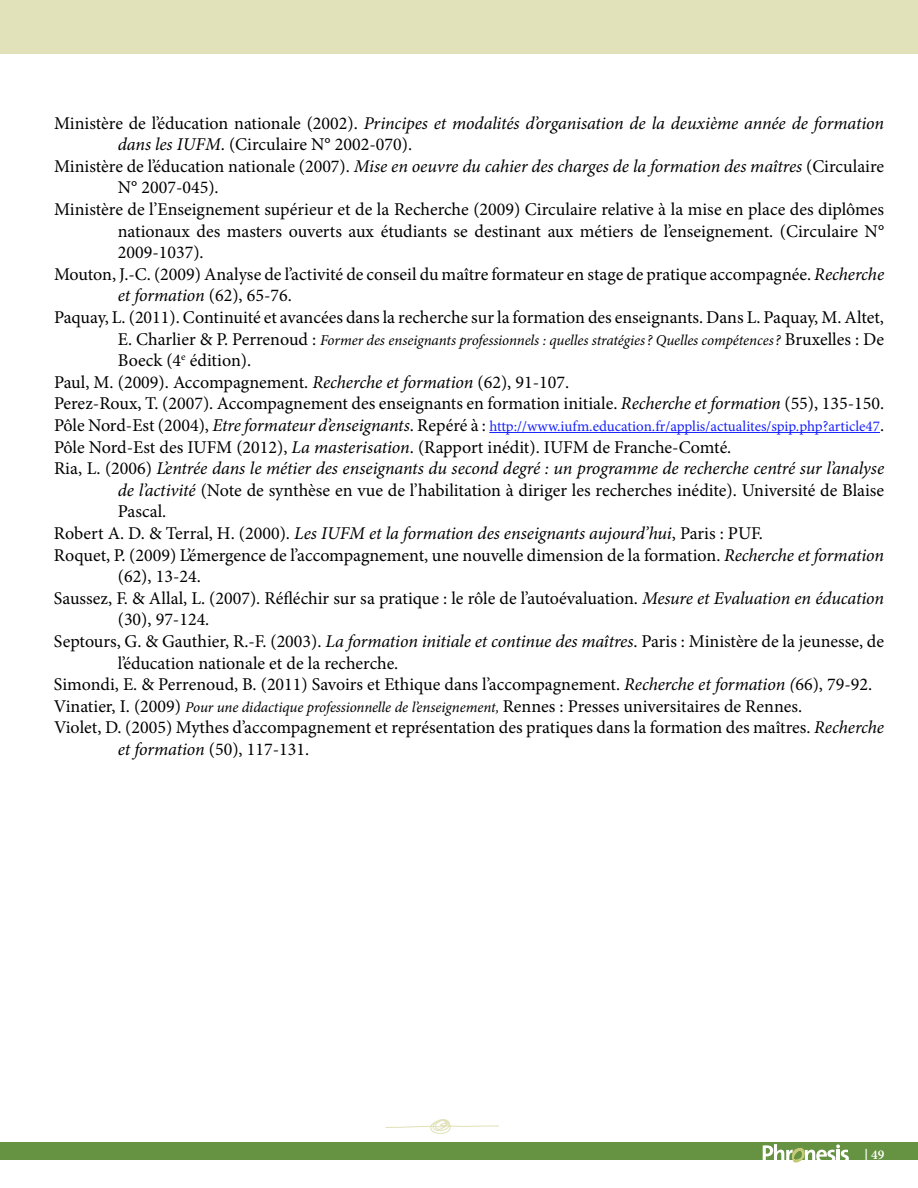
<style>
.page{position:relative;width:918px;height:1188px;background:#fff}
.page>*{position:absolute;margin:0;border:0;box-sizing:border-box;transform-origin:0 0}
.t1{font:18px/21.6px "Minion Pro";color:#000}
.t2{font:italic 18px "Minion Pro";letter-spacing:-.005em;color:#000}
.t3{font:15px "Minion Pro";color:#1922fb}
.t4{font:italic 15px "Minion Pro";letter-spacing:-.01em;color:#000}
.t5{font:600 13.5px "Minion Pro";color:#fff}
.s1{font-style:normal}
.s2{font-style:italic}
.s3{font-style:normal;font-size:18px}
.s4{font-size:18px;color:#000}
.s5{font-style:italic;font-size:18px;color:#000}
.s6{font-style:italic;font-size:15px}
.s7{font-weight:700}
</style>
<div class="page">
<div style="left:0;top:1143px;width:918px;height:17px;background:#659342"></div>
<svg style="left:763px;top:1144px;width:86px;height:19px"></svg>
<div style="left:0;top:0;width:918px;height:54px;background:#e1e2ba"></div>
<hr style="left:489px;top:432px;width:391px;height:1px;background:#1922fb">
<svg style="left:385px;top:1119px;width:114px;height:15px"></svg>
<p class="t2" style="left:54px;top:111px;width:832px"><span class="s1">Ministère de l’éducation nationale (2002).</span> Principes et modalités d’organisation de la deuxième année de formation</p>
<p class="t1" style="left:118px;top:134px;width:296px"><span class="s2">dans les IUFM</span>. (Circulaire N° 2002-070).</p>
<p class="t2" style="left:54px;top:154px;width:832px"><span class="s1">Ministère de l’éducation nationale (2007).</span> Mise en oeuvre du cahier des charges de la formation des maîtres <span class="s1">(Circulaire</span></p>
<p class="t1" style="left:118px;top:177px;width:102px">N° 2007-045).</p>
<p class="t1" style="left:54px;top:199px;width:832px">Ministère de l’Enseignement supérieur et de la Recherche (2009) Circulaire relative à la mise en place des diplômes</p>
<p class="t1" style="left:118px;top:220px;width:768px">nationaux des masters ouverts aux étudiants se destinant aux métiers de l’enseignement. (Circulaire N°</p>
<p class="t1" style="left:118px;top:242px;width:87px">2009-1037).</p>
<p class="t1" style="left:54px;top:263px;width:832px">Mouton, J.-C. (2009) Analyse de l’activité de conseil du maître formateur en stage de pratique accompagnée. <span class="s2">Recherche</span></p>
<p class="t2" style="left:118px;top:283px;width:176px">et formation <span class="s1">(62), 65-76.</span></p>
<p class="t1" style="left:54px;top:307px;width:832px">Paquay, L. (2011). Continuité et avancées dans la recherche sur la formation des enseignants. Dans L. Paquay, M. Altet,</p>
<p class="t4" style="left:118px;top:330px;width:768px"><span class="s3">E. Charlier &amp; P. Perrenoud :</span> Former des enseignants professionnels : quelles stratégies? Quelles compétences? <span class="s3">Bruxelles : De</span></p>
<p class="t1" style="left:54px;top:350px;width:832px;text-indent:64px">Boeck (4<sup>e</sup> édition).<br>Paul, M. (2009). Accompagnement. <span class="s2">Recherche et formation</span> (62), 91-107.<br>Perez-Roux, T. (2007). Accompagnement des enseignants en formation initiale. <span class="s2">Recherche et formation</span> (55), 135-150.</p>
<p class="t3" style="left:54px;top:416px;width:832px"><span class="s4">Pôle Nord-Est (2004),</span> <span class="s5">Etre formateur d’enseignants</span><span class="s4">. Repéré à :</span> http://www.iufm.education.fr/applis/actualites/spip.php?article47<span class="s4">.</span></p>
<p class="t1" style="left:54px;top:436px;width:679px">Pôle Nord-Est des IUFM (2012), <span class="s2">La masterisation</span>. (Rapport inédit). IUFM de Franche-Comté.</p>
<p class="t2" style="left:54px;top:456px;width:832px"><span class="s1">Ria, L. (2006)</span> L’entrée dans le métier des enseignants du second degré : un programme de recherche centré sur l’analyse</p>
<p class="t1" style="left:118px;top:479px;width:768px"><span class="s2">de l’activité</span> (Note de synthèse en vue de l’habilitation à diriger les recherches inédite). Université de Blaise</p>
<p class="t1" style="left:118px;top:501px;width:50px">Pascal.</p>
<p class="t2" style="left:54px;top:521px;width:710px"><span class="s1">Robert A. D. &amp; Terral, H. (2000).</span> Les IUFM et la formation des enseignants aujourd’hui<span class="s1">, Paris : PUF.</span></p>
<p class="t1" style="left:54px;top:544px;width:832px">Roquet, P. (2009) L’émergence de l’accompagnement, une nouvelle dimension de la formation. <span class="s2">Recherche et formation</span></p>
<p class="t1" style="left:118px;top:566px;width:84px">(62), 13-24.</p>
<p class="t1" style="left:54px;top:587px;width:832px">Saussez, F. &amp; Allal, L. (2007). Réfléchir sur sa pratique : le rôle de l’autoévaluation. <span class="s2">Mesure et Evaluation en éducation</span></p>
<p class="t1" style="left:118px;top:609px;width:93px">(30), 97-124.</p>
<p class="t1" style="left:54px;top:631px;width:832px">Septours, G. &amp; Gauthier, R.-F. (2003). <span class="s2">La formation initiale et continue des maîtres</span>. Paris : Ministère de la jeunesse, de</p>
<p class="t1" style="left:118px;top:652px;width:282px">l’éducation nationale et de la recherche.</p>
<p class="t1" style="left:54px;top:674px;width:820px">Simondi, E. &amp; Perrenoud, B. (2011) Savoirs et Ethique dans l’accompagnement. <span class="s2">Recherche et formation (</span>66), 79-92.</p>
<p class="t1" style="left:54px;top:695px;width:750px">Vinatier, I. (2009) <span class="s6">Pour une didactique professionnelle de l’enseignement,</span> Rennes : Presses universitaires de Rennes.</p>
<p class="t1" style="left:54px;top:717px;width:832px">Violet, D. (2005) Mythes d’accompagnement et représentation des pratiques dans la formation des maîtres. <span class="s2">Recherche</span></p>
<p class="t1" style="left:118px;top:739px;width:193px"><span class="s2">et formation</span> (50), 117-131.</p>
<p class="t5" style="left:865px;top:1145px;width:21px"><span class="s7">|</span> 49</p>
</div>
